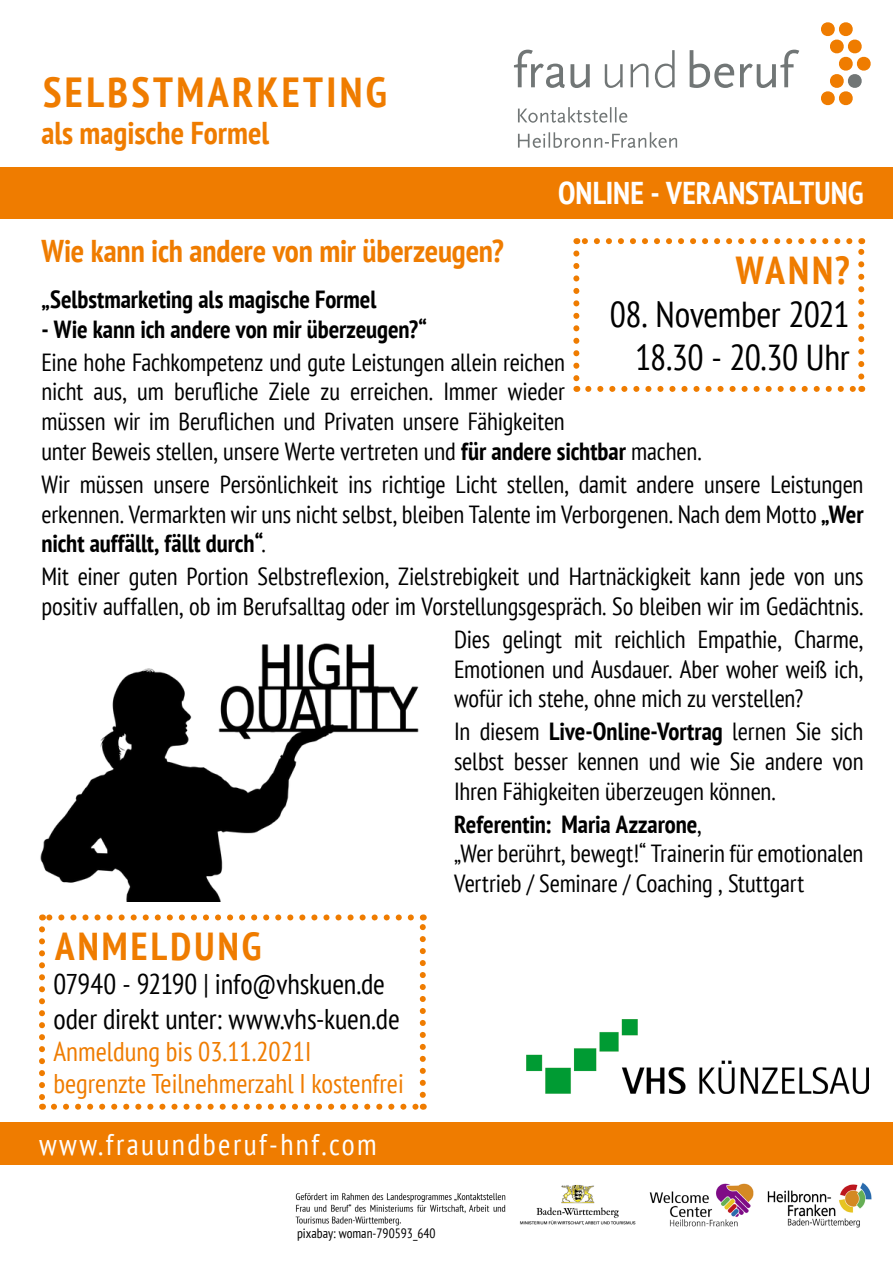
<style>
.page{position:relative;width:893px;height:1263px;background:#fff}
.page>*{position:absolute;margin:0;border:0;box-sizing:border-box;transform-origin:0 0}
.t1{font:700 condensed 42px "PT Sans";letter-spacing:.08em;color:#ef7c00}
.t2{font:700 condensed 39px "PT Sans";letter-spacing:.08em;color:#ef7c00}
.t3{font:condensed 36px/43.2px "PT Sans";letter-spacing:-.015em;color:#000;text-align:right}
.t4{font:700 condensed 31.5px "PT Sans";letter-spacing:-.005em;color:#ef7c00}
.t5{font:700 condensed 31.5px "PT Sans";color:#fff}
.t6{font:condensed 30px "PT Sans";letter-spacing:.08em;color:#fff}
.t7{font:condensed 28.5px/34.2px "PT Sans";letter-spacing:-.005em;color:#000}
.t8{font:condensed 27px/32.4px "PT Sans";color:#ef7c00}
.t9{font:condensed 24.75px/29.7px "PT Sans";letter-spacing:-.005em;color:#000}
.t10{font:700 condensed 24.75px "PT Sans";letter-spacing:-.005em;color:#000}
.t11{font:condensed 13.5px "PT Sans";color:#000}
.s1{font-weight:700}
</style>
<div class="page">
<svg style="left:514px;top:50px;width:285px;height:38px"></svg>
<svg style="left:518px;top:132px;width:159px;height:16px"></svg>
<svg style="left:518px;top:107px;width:109px;height:16px"></svg>
<svg style="left:821px;top:22px;width:50px;height:84px"></svg>
<div style="left:0;top:168px;width:893px;height:51px;background:#ef7c00"></div>
<div style="left:0;top:1123px;width:893px;height:42px;background:#ef7c00"></div>
<svg style="left:54px;top:1104px;width:363px;height:6px"></svg>
<svg style="left:39px;top:929px;width:6px;height:181px"></svg>
<svg style="left:420px;top:914px;width:6px;height:181px"></svg>
<svg style="left:42px;top:914px;width:369px;height:6px"></svg>
<svg style="left:588px;top:386px;width:267px;height:6px"></svg>
<svg style="left:573px;top:253px;width:6px;height:139px"></svg>
<svg style="left:858px;top:238px;width:6px;height:139px"></svg>
<svg style="left:576px;top:238px;width:273px;height:6px"></svg>
<img style="left:527px;top:1019px;width:341px;height:74px">
<img style="left:40px;top:643px;width:379px;height:258px">
<img style="left:295px;top:1182px;width:577px;height:46px">
<h1 class="t1" style="left:43px;top:64px;width:345px">SELBSTMARKETING</h1>
<p class="t4" style="left:41px;top:113px;width:229px">als magische Formel</p>
<p class="t5" style="left:558px;top:172px;width:307px">ONLINE - VERANSTALTUNG</p>
<p class="t4" style="left:41px;top:230px;width:464px">Wie kann ich andere von mir überzeugen?</p>
<h2 class="t2" style="left:736px;top:244px;width:115px">WANN?</h2>
<h3 class="t3" style="left:610px;top:292px;width:241px">08. November 2021<br>18.30 - 20.30 Uhr</h3>
<p class="t10" style="left:41px;top:283px;width:336px">„Selbstmarketing als magische Formel</p>
<p class="t10" style="left:41px;top:313px;width:387px">- Wie kann ich andere von mir überzeugen?“</p>
<p class="t9" style="left:41px;top:347px;width:662px">Eine hohe Fachkompetenz und gute Leistungen allein reichen<br>nicht aus, um berufliche Ziele zu erreichen. Immer wieder<br>müssen wir im Beruflichen und Privaten unsere Fähigkeiten<br>unter Beweis stellen, unsere Werte vertreten und <span class="s1">für andere sichtbar</span> machen.</p>
<p class="t9" style="left:41px;top:469px;width:824px;text-align:justify">Wir müssen unsere Persönlichkeit ins richtige Licht stellen, damit andere unsere Leistungen erkennen. Vermarkten wir uns nicht selbst, bleiben Talente im Verborgenen. Nach dem Motto <span class="s1">„Wer nicht auffällt, fällt durch“</span>.</p>
<p class="t9" style="left:41px;top:561px;width:824px">Mit einer guten Portion Selbstreflexion, Zielstrebigkeit und Hartnäckigkeit kann jede von uns positiv auffallen, ob im Berufsalltag oder im Vorstellungsgespräch. So bleiben wir im Gedächtnis.</p>
<p class="t9" style="left:454px;top:624px;width:411px;text-align:justify">Dies gelingt mit reichlich Empathie, Charme, Emotionen und Ausdauer. Aber woher weiß ich, wofür ich stehe, ohne mich zu verstellen?</p>
<p class="t9" style="left:454px;top:716px;width:411px;text-align:justify">In diesem <span class="s1">Live-Online-Vortrag</span> lernen Sie sich selbst besser kennen und wie Sie andere von Ihren Fähigkeiten überzeugen können.</p>
<p class="t9" style="left:454px;top:808px;width:411px"><span class="s1">Referentin: Maria Azzarone</span>,<br>„Wer berührt, bewegt!“ Trainerin für emotionalen<br>Vertrieb / Seminare / Coaching , Stuttgart</p>
<h2 class="t2" style="left:55px;top:921px;width:208px">ANMELDUNG</h2>
<p class="t7" style="left:54px;top:967px;width:348px">07940 - 92190 | info@vhskuen.de oder direkt unter: www.vhs-kuen.de</p>
<p class="t8" style="left:54px;top:1035px;width:352px">Anmeldung bis 03.11.2021I begrenzte Teilnehmerzahl I kostenfrei</p>
<p class="t6" style="left:39px;top:1125px;width:339px">www.frauundberuf-hnf.com</p>
<p class="t11" style="left:297px;top:1225px;width:140px">pixabay: woman-790593_640</p>
</div>
